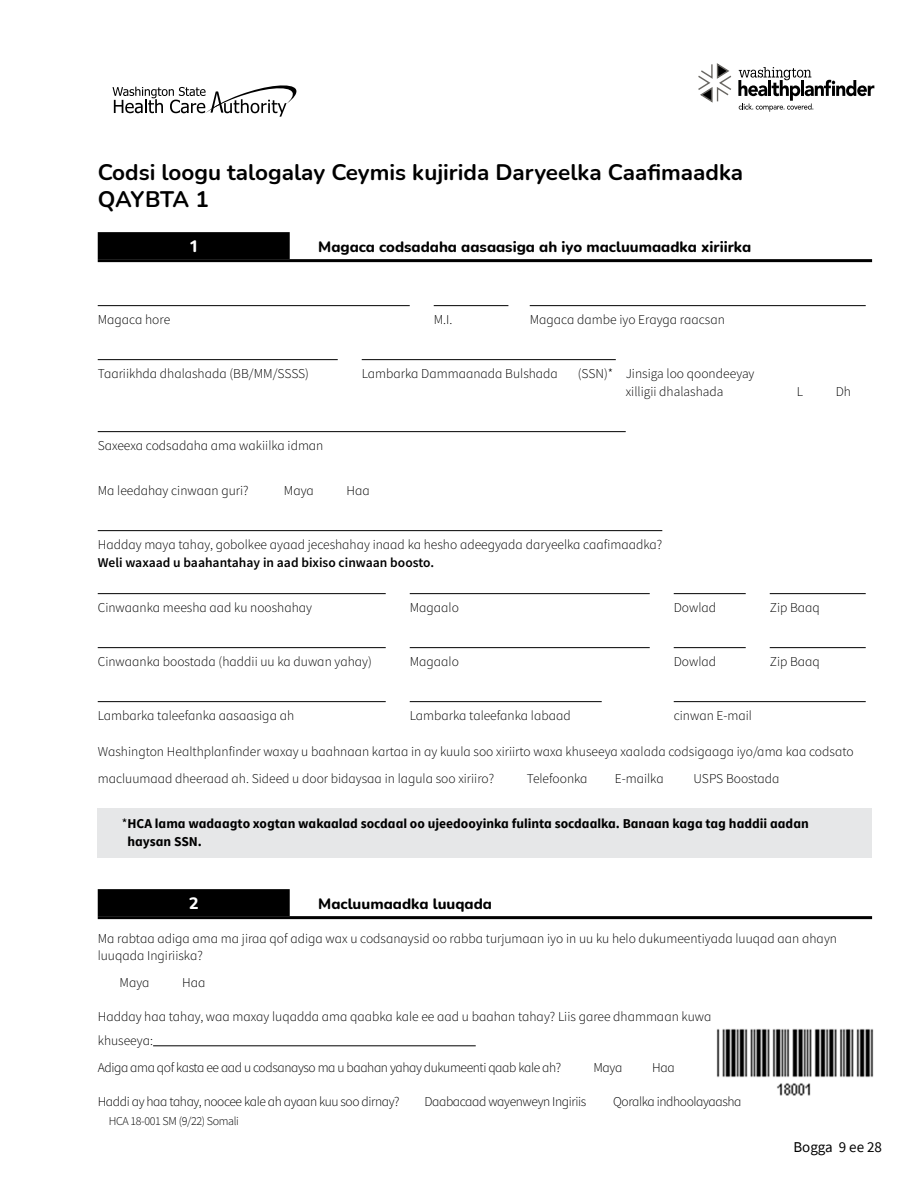
<style>
.page{position:relative;width:918px;height:1188px;background:#fff}
.page>*{position:absolute;margin:0;border:0;box-sizing:border-box;transform-origin:0 0}
.t1{font:700 22.5px/27px "Nunito";color:#000}
.t2{font:800 16.5px "Nunito";color:#fff}
.t3{font:800 15px "Nunito";color:#000}
.t4{font:15px "Source Sans Pro";color:#000}
.t5{font:300 13.5px/18px "Source Sans Pro";color:#000}
.t6{font:300 13.5px "Source Sans Pro";letter-spacing:-.03em;color:#000}
.t7{font:700 13.5px/18px "Source Sans Pro";color:#000}
.t8{font:600 13.5px "Source Sans Pro";color:#000}
.t9{font:300 12px "Source Sans Pro";letter-spacing:-.03em;color:#000}
.s1{font-weight:400}
</style>
<div class="page">
<svg style="left:112px;top:85px;width:184px;height:32px"></svg>
<svg style="left:698px;top:63px;width:176px;height:49px"></svg>
<img style="left:716px;top:1028px;width:158px;height:68px">
<hr style="left:98px;top:259px;width:774px;height:3px;background:#000">
<div style="left:98px;top:232px;width:192px;height:27px;background:#000"></div>
<hr style="left:98px;top:305px;width:312px;height:1px;background:#000">
<hr style="left:434px;top:305px;width:74px;height:1px;background:#000">
<hr style="left:530px;top:305px;width:336px;height:1px;background:#000">
<hr style="left:98px;top:359px;width:240px;height:1px;background:#000">
<hr style="left:362px;top:359px;width:254px;height:1px;background:#000">
<hr style="left:98px;top:431px;width:528px;height:1px;background:#000">
<hr style="left:98px;top:530px;width:564px;height:1px;background:#000">
<hr style="left:98px;top:593px;width:288px;height:1px;background:#000">
<hr style="left:410px;top:593px;width:240px;height:1px;background:#000">
<hr style="left:674px;top:593px;width:72px;height:1px;background:#000">
<hr style="left:770px;top:593px;width:96px;height:1px;background:#000">
<hr style="left:98px;top:647px;width:288px;height:1px;background:#000">
<hr style="left:410px;top:647px;width:240px;height:1px;background:#000">
<hr style="left:674px;top:647px;width:72px;height:1px;background:#000">
<hr style="left:770px;top:647px;width:96px;height:1px;background:#000">
<hr style="left:98px;top:701px;width:288px;height:1px;background:#000">
<hr style="left:410px;top:701px;width:192px;height:1px;background:#000">
<hr style="left:674px;top:701px;width:192px;height:1px;background:#000">
<div style="left:98px;top:809px;width:774px;height:49px;background:#e6e7e8"></div>
<hr style="left:98px;top:916px;width:774px;height:3px;background:#000">
<div style="left:98px;top:889px;width:192px;height:27px;background:#000"></div>
<hr style="left:153px;top:1045px;width:323px;height:1px;background:#000">
<h1 class="t1" style="left:98px;top:157px;width:647px">Codsi loogu talogalay Ceymis kujirida Daryeelka Caafimaadka<br>QAYBTA 1</h1>
<p class="t2" style="left:189px;top:234px;width:11px">1</p>
<p class="t3" style="left:318px;top:236px;width:435px">Magaca codsadaha aasaasiga ah iyo macluumaadka xiriirka</p>
<p class="t5" style="left:98px;top:310px;width:74px">Magaca hore</p>
<p class="t5" style="left:434px;top:310px;width:20px">M.I.</p>
<p class="t5" style="left:530px;top:310px;width:197px">Magaca dambe iyo Erayga raacsan</p>
<p class="t5" style="left:98px;top:364px;width:213px">Taariikhda dhalashada (BB/MM/SSSS)</p>
<p class="t5" style="left:362px;top:364px;width:198px">Lambarka Dammaanada Bulshada</p>
<p class="t5" style="left:626px;top:364px;width:130px;text-indent:-48px">(SSN)* Jinsiga loo qoondeeyay xilligii dhalashada</p>
<p class="t5" style="left:98px;top:436px;width:227px">Saxeexa codsadaha ama wakiilka idman</p>
<p class="t5" style="left:98px;top:481px;width:152px">Ma leedahay cinwaan guri?</p>
<p class="t5" style="left:284px;top:481px;width:32px">Maya</p>
<p class="t5" style="left:347px;top:481px;width:25px">Haa</p>
<p class="t5" style="left:797px;top:382px;width:8px">L</p>
<p class="t5" style="left:836px;top:382px;width:17px">Dh</p>
<p class="t5" style="left:98px;top:535px;width:566px">Hadday maya tahay, gobolkee ayaad jeceshahay inaad ka hesho adeegyada daryeelka caafimaadka?</p>
<p class="t8" style="left:98px;top:554px;width:338px">Weli waxaad u baahantahay in aad bixiso cinwaan boosto.</p>
<p class="t5" style="left:98px;top:598px;width:216px">Cinwaanka meesha aad ku nooshahay</p>
<p class="t5" style="left:410px;top:598px;width:51px">Magaalo</p>
<p class="t5" style="left:674px;top:598px;width:44px">Dowlad</p>
<p class="t5" style="left:770px;top:598px;width:52px">Zip Baaq</p>
<p class="t5" style="left:98px;top:652px;width:276px">Cinwaanka boostada (haddii uu ka duwan yahay)</p>
<p class="t5" style="left:410px;top:652px;width:51px">Magaalo</p>
<p class="t5" style="left:674px;top:652px;width:44px">Dowlad</p>
<p class="t5" style="left:770px;top:652px;width:52px">Zip Baaq</p>
<p class="t5" style="left:98px;top:706px;width:198px">Lambarka taleefanka aasaasiga ah</p>
<p class="t5" style="left:410px;top:706px;width:162px">Lambarka taleefanka labaad</p>
<p class="t5" style="left:674px;top:706px;width:80px">cinwan E-mail</p>
<p class="t5" style="left:98px;top:738px;width:757px;line-height:27px">Washington Healthplanfinder waxay u baahnaan kartaa in ay kuula soo xiriirto waxa khuseeya xaalada codsigaaga iyo/ama kaa codsato macluumaad dheeraad ah. Sideed u door bidaysaa in lagula soo xiriiro?</p>
<p class="t5" style="left:527px;top:769px;width:62px">Telefoonka</p>
<p class="t5" style="left:615px;top:769px;width:50px">E-mailka</p>
<p class="t5" style="left:694px;top:769px;width:88px">USPS Boostada</p>
<p class="t7" style="left:127px;top:815px;width:683px;text-indent:-6px"><span class="s1">*</span>HCA lama wadaagto xogtan wakaalad socdaal oo ujeedooyinka fulinta socdaalka. Banaan kaga tag haddii aadan haysan SSN.</p>
<p class="t2" style="left:189px;top:891px;width:11px">2</p>
<p class="t3" style="left:318px;top:893px;width:175px">Macluumaadka luuqada</p>
<p class="t5" style="left:98px;top:930px;width:741px;line-height:16.5px">Ma rabtaa adiga ama ma jiraa qof adiga wax u codsanaysid oo rabba turjumaan iyo in uu ku helo dukumeentiyada luuqad aan ahayn luuqada Ingiriiska?</p>
<p class="t5" style="left:119px;top:973px;width:32px">Maya</p>
<p class="t5" style="left:182px;top:973px;width:25px">Haa</p>
<p class="t5" style="left:98px;top:1005px;width:615px;line-height:24px">Hadday haa tahay, waa maxay luqadda ama qaabka kale ee aad u baahan tahay? Liis garee dhammaan kuwa khuseeya:</p>
<p class="t6" style="left:98px;top:1059px;width:465px">Adiga ama qof kasta ee aad u codsanayso ma u baahan yahay dukumeenti qaab kale ah?</p>
<p class="t5" style="left:593px;top:1059px;width:30px">Maya</p>
<p class="t5" style="left:652px;top:1059px;width:24px">Haa</p>
<p class="t6" style="left:98px;top:1093px;width:303px">Haddi ay haa tahay, noocee kale ah ayaan kuu soo dirnay?</p>
<p class="t6" style="left:424px;top:1093px;width:163px">Daabacaad wayenweyn Ingiriis</p>
<p class="t6" style="left:613px;top:1093px;width:130px">Qoralka indhoolayaasha</p>
<p class="t9" style="left:109px;top:1113px;width:132px">HCA 18-001 SM (9/22) Somali</p>
<p class="t4" style="left:793px;top:1137px;width:90px">Bogga 9 ee 28</p>
</div>
